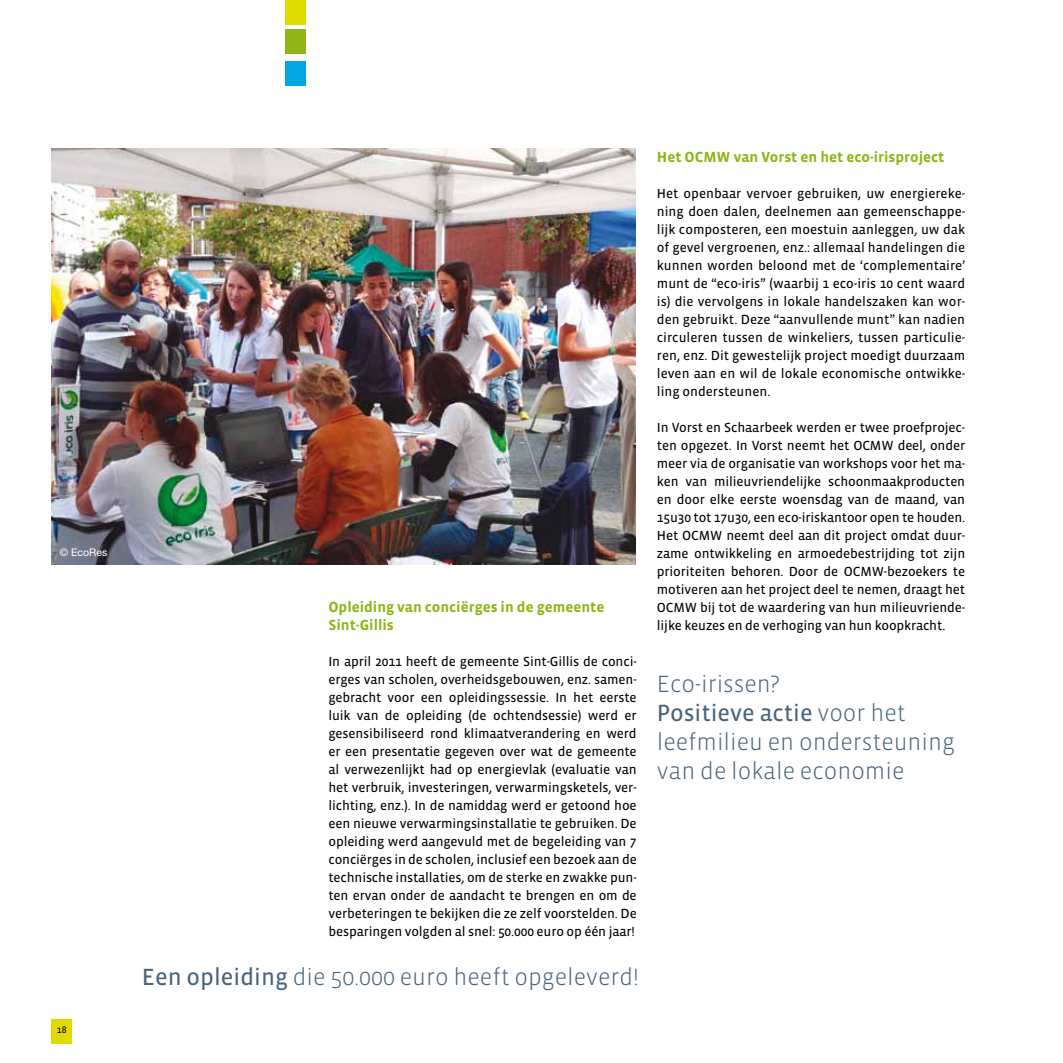
<style>
.page{position:relative;width:1063px;height:1063px;background:#fff}
.page>*{position:absolute;margin:0;border:0;box-sizing:border-box;transform-origin:0 0}
.t1{font:300 24px/28.8px "Vista Sans";color:#47647b}
.t2{font:24px "Vista Sans Reg";color:#47647b}
.t3{font:700 15px/18px "Vista Sans";color:#8fb616}
.t4{font:13.5px/18px "Vista Sans Reg";letter-spacing:-.01em;color:#000;text-align:justify}
.t5{font:10.5px "Helvetica Neue LT Std";color:#fff}
.t6{font:9.75px "Vista Sans Reg";color:#000}
.s1{font-family:"Vista Sans Reg";font-weight:400}
.s2{font-family:"Vista Sans";font-weight:300}
</style>
<div class="page">
<div style="left:285px;top:0;width:21px;height:24px;background:#dfdb00"></div>
<div style="left:285px;top:30px;width:21px;height:24px;background:#8fb616"></div>
<div style="left:285px;top:61px;width:21px;height:24px;background:#00a7e3"></div>
<div style="left:51px;top:1019px;width:21px;height:24px;background:#dfdb00"></div>
<img style="left:51px;top:149px;width:585px;height:415px">
<p class="t5" style="left:60px;top:546px;width:49px">© EcoRes</p>
<p class="t6" style="left:57px;top:1025px;width:11px">18</p>
<p class="t3" style="left:328px;top:598px;width:277px">Opleiding van conciërges in de gemeente<br>Sint-Gillis</p>
<p class="t4" style="left:328px;top:653px;width:310px">In april 2011 heeft de gemeente Sint-Gillis de conci&shy;ërges van scholen, overheidsgebouwen, enz. samen&shy;gebracht voor een opleidingssessie. In het eerste luik van de opleiding (de ochtendsessie) werd er gesensibiliseerd rond klimaatverandering en werd er een presentatie gegeven over wat de gemeente al verwezenlijkt had op energievlak (evaluatie van het verbruik, investeringen, verwarmingsketels, ver&shy;lichting, enz.). In de namiddag werd er getoond hoe een nieuwe verwarmingsinstallatie te gebruiken. De opleiding werd aangevuld met de begeleiding van 7 conciërges in de scholen, inclusief een bezoek aan de technische installaties, om de sterke en zwakke pun&shy;ten ervan onder de aandacht te brengen en om de verbeteringen te bekijken die ze zelf voorstelden. De besparingen volgden al snel: 50.000 euro op één jaar!</p>
<h1 class="t1" style="left:142px;top:963px;width:498px"><span class="s1">Een opleiding</span> die 50.000 euro heeft opgeleverd!</h1>
<p class="t3" style="left:657px;top:148px;width:289px">Het OCMW van Vorst en het eco-irisproject</p>
<p class="t4" style="left:657px;top:185px;width:310px">Het openbaar vervoer gebruiken, uw energiereke&shy;ning doen dalen, deelnemen aan gemeenschappe&shy;lijk composteren, een moestuin aanleggen, uw dak of gevel vergroenen, enz.: allemaal handelingen die kunnen worden beloond met de ‘complementaire’ munt de “eco-iris” (waarbij 1 eco-iris 10 cent waard is) die vervolgens in lokale handelszaken kan wor&shy;den gebruikt. Deze “aanvullende munt” kan nadien circuleren tussen de winkeliers, tussen particulie&shy;ren, enz. Dit gewestelijk project moedigt duurzaam leven aan en wil de lokale economische ontwikke&shy;ling ondersteunen.</p>
<p class="t4" style="left:657px;top:419px;width:310px">In Vorst en Schaarbeek werden er twee proefprojec&shy;ten opgezet. In Vorst neemt het OCMW deel, onder meer via de organisatie van workshops voor het ma&shy;ken van milieuvriendelijke schoonmaakproducten en door elke eerste woensdag van de maand, van 15u30 tot 17u30, een eco-iriskantoor open te houden.<br>Het OCMW neemt deel aan dit project omdat duur&shy;zame ontwikkeling en armoedebestrijding tot zijn prioriteiten behoren. Door de OCMW-bezoekers te motiveren aan het project deel te nemen, draagt het OCMW bij tot de waardering van hun milieuvriende&shy;lijke keuzes en de verhoging van hun koopkracht.</p>
<h1 class="t1" style="left:657px;top:670px;width:124px">Eco-irissen?</h1>
<h1 class="t2" style="left:657px;top:701px;width:250px">Positieve actie <span class="s2">voor het</span></h1>
<h1 class="t1" style="left:657px;top:728px;width:300px">leefmilieu en ondersteuning van de lokale economie</h1>
</div>
